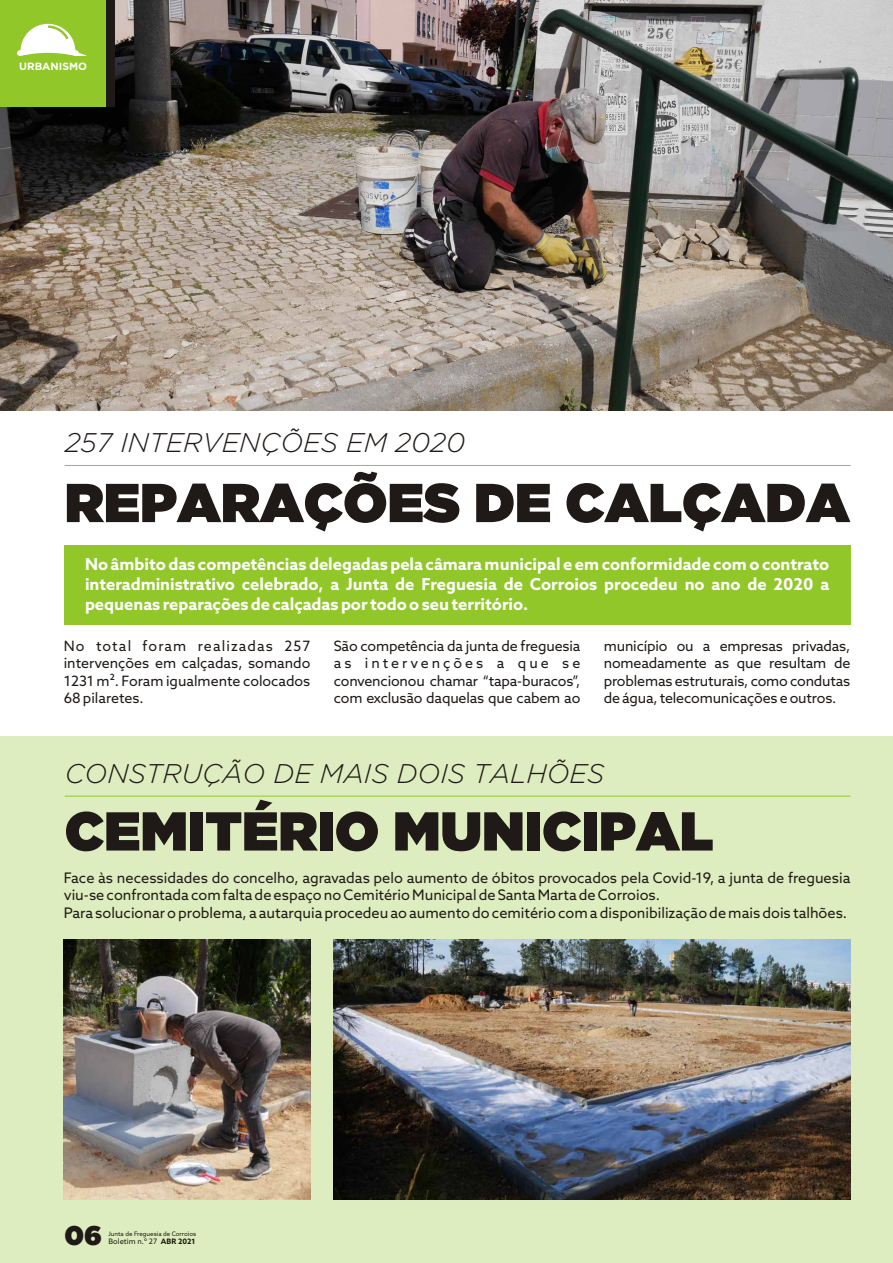
<style>
.page{position:relative;width:893px;height:1263px;background:#fff}
.page>*{position:absolute;margin:0;border:0;box-sizing:border-box;transform-origin:0 0}
.t1{font:700 54.6px "Gotham Ultra";color:#1f1a17}
.t2{font:italic 300 27px "Gotham";color:#1f1a17}
.t3{font:700 27px "Gotham Ultra";color:#1f1a17}
.t4{font:700 16.5px/19.8px "Azo Sans";color:#fff;text-align:justify}
.t5{font:14.55px/17.4px "Azo Sans";color:#1f1a17}
.t6{font:14.25px/17.1px "Azo Sans";letter-spacing:-.01em;color:#1f1a17;text-align:justify}
.t7{font:700 10.5px "Gotham";color:#fff}
.t8{font:7.5px "Azo Sans";color:#1f1a17}
.t9{font:6.15px "Azo Sans";color:#1f1a17}
.s1{font-weight:700}
</style>
<div class="page">
<img style="left:0;top:0;width:893px;height:625px">
<div style="left:0;top:736px;width:893px;height:527px;background:#deedbf"></div>
<div style="left:64px;top:545px;width:786px;height:80px;background:#91c729"></div>
<hr style="left:65px;top:465px;width:785px;height:1px;background:#91c729">
<div style="left:0;top:0;width:106px;height:106px;background:#91c729"></div>
<div style="left:106px;top:0;width:9px;height:106px;background:#1f1a17"></div>
<svg style="left:17px;top:24px;width:70px;height:32px"></svg>
<hr style="left:65px;top:796px;width:785px;height:1px;background:#91c729">
<img style="left:334px;top:939px;width:516px;height:260px">
<img style="left:64px;top:939px;width:246px;height:260px">
<p class="t7" style="left:19px;top:62px;width:69px">URBANISMO</p>
<h2 class="t2" style="left:65px;top:433px;width:402px">257 INTERVENÇÕES EM 2020</h2>
<h1 class="t1" style="left:65px;top:482px;width:787px">REPARAÇÕES DE CALÇADA</h1>
<p class="t4" style="left:85px;top:556px;width:746px">No âmbito das competências delegadas pela câmara municipal e em conformidade com o contrato interadministrativo celebrado, a Junta de Freguesia de Corroios procedeu no ano de 2020 a pequenas reparações de calçadas por todo o seu território.</p>
<p class="t6" style="left:64px;top:639px;width:248px">No total foram realizadas 257 intervenções em calçadas, somando 1231 m². Foram igualmente colocados 68 pilaretes.</p>
<p class="t6" style="left:334px;top:639px;width:248px">São competência da junta de freguesia as intervenções a que se convencionou chamar “tapa-buracos”, com exclusão daquelas que cabem ao</p>
<p class="t6" style="left:604px;top:639px;width:248px">município ou a empresas privadas, nomeadamente as que resultam de problemas estruturais, como condutas de água, telecomunicações e outros.</p>
<h2 class="t2" style="left:65px;top:763px;width:541px">CONSTRUÇÃO DE MAIS DOIS TALHÕES</h2>
<h1 class="t1" style="left:65px;top:811px;width:650px">CEMITÉRIO MUNICIPAL</h1>
<p class="t5" style="left:64px;top:870px;width:788px">Face às necessidades do concelho, agravadas pelo aumento de óbitos provocados pela Covid-19, a junta de freguesia viu-se confrontada com falta de espaço no Cemitério Municipal de Santa Marta de Corroios.<br>Para solucionar o problema, a autarquia procedeu ao aumento do cemitério com a disponibilização de mais dois talhões.</p>
<h2 class="t3" style="left:64px;top:1226px;width:39px">06</h2>
<p class="t9" style="left:109px;top:1231px;width:89px">Junta de Freguesia de Corroios</p>
<p class="t8" style="left:109px;top:1238px;width:88px">Boletim n.º 27 <span class="s1">ABR 2021</span></p>
</div>
